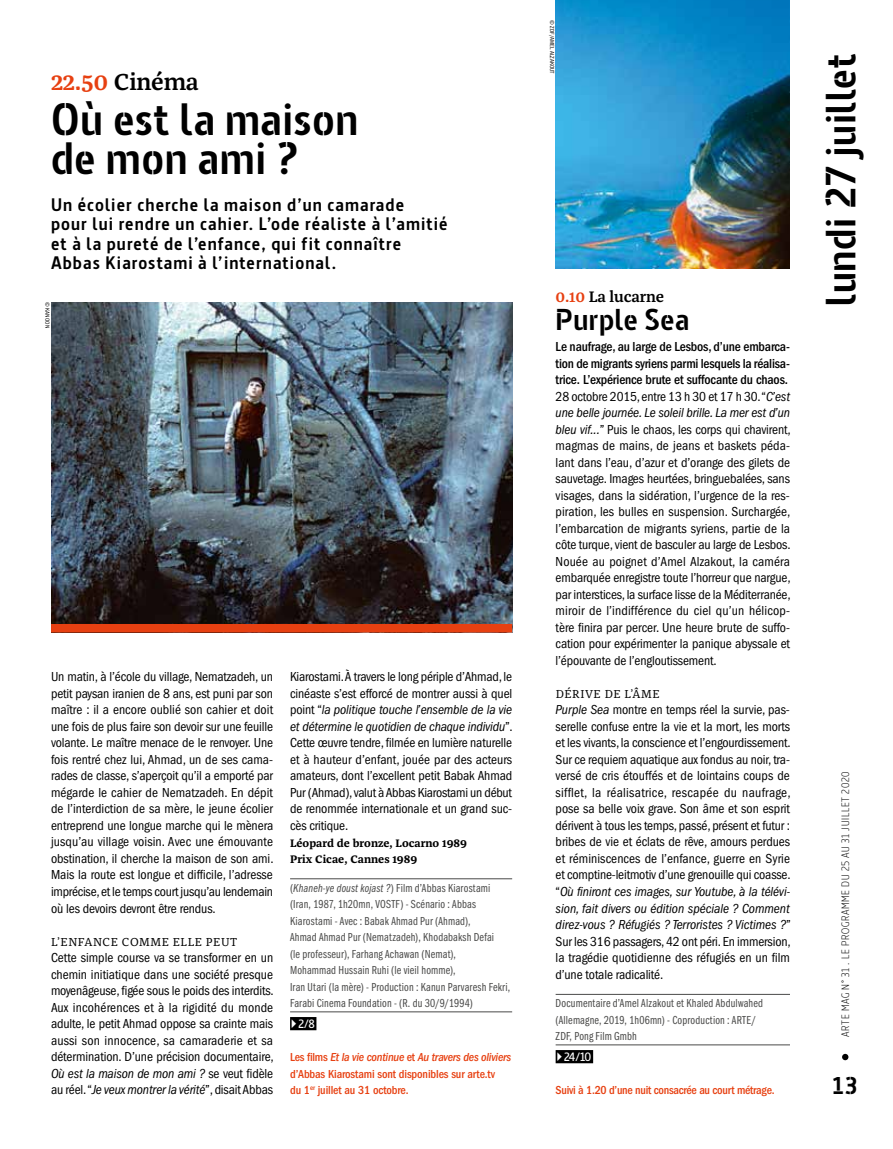
<style>
.page{position:relative;width:893px;height:1149px;background:#fff}
.page>*{position:absolute;margin:0;border:0;box-sizing:border-box;transform-origin:0 0}
.t1{font:700 45px/39px "Barna Stencil";letter-spacing:.015em;color:#000}
.t2{font:700 42px "Barna Stencil";letter-spacing:.015em;color:#000}
.t3{font:700 30px "Barna Stencil";letter-spacing:.02em;color:#000}
.t4{font:700 24.15px "Barna Stencil";color:#000}
.t5{font:600 24px "Franziska OT";letter-spacing:-.01em;color:#000}
.t6{font:700 18px/19.5px "Barna";letter-spacing:.06em;color:#000}
.t7{font:600 15.75px "Franziska OT";letter-spacing:-.01em;color:#000}
.t8{font:condensed 13.5px/16.5px "ITC Franklin Gothic Std";letter-spacing:-.01em;color:#000;text-align:justify}
.t9{font:12px/16.5px "ITC Franklin Gothic Std Bk Cp";letter-spacing:.015em;color:#4a4a49}
.t10{font:500 condensed 12px/16.5px "ITC Franklin Gothic Std";letter-spacing:-.01em;color:#e74011}
.t11{font:12px "Franziska OT";letter-spacing:.045em;color:#000}
.t12{font:600 12px "Barna";color:#fff}
.t13{font:700 11.25px/16.5px "Franziska OT";color:#000}
.t14{font:300 10.5px "Barna";letter-spacing:.065em;color:#000}
.t15{font:condensed 6px "ITC Franklin Gothic Std";color:#000}
.s1{color:#e74011}
.s2{font-style:italic}
.s3{font-family:"ITC Franklin Gothic Std Bk Cp It"}
.s4{font-weight:500}
</style>
<div class="page">
<svg style="left:842px;top:1053px;width:6px;height:6px"></svg>
<hr style="left:290px;top:878px;width:222px;height:1px;background:#4a4a49">
<hr style="left:290px;top:1011px;width:222px;height:1px;background:#4a4a49">
<div style="left:290px;top:1016px;width:26px;height:13px;background:#000"></div>
<hr style="left:556px;top:993px;width:234px;height:1px;background:#4a4a49">
<hr style="left:556px;top:1044px;width:234px;height:1px;background:#4a4a49">
<div style="left:556px;top:1049px;width:37px;height:13px;background:#000"></div>
<img style="left:556px;top:0;width:234px;height:268px">
<img style="left:51px;top:302px;width:461px;height:321px">
<div style="left:51px;top:623px;width:461px;height:9px;background:#e74011"></div>
<h3 class="t5" style="left:51px;top:68px;width:149px"><span class="s1">22.50</span> Cinéma</h3>
<h1 class="t1" style="left:51px;top:100px;width:309px">Où est la maison de mon ami ?</h1>
<h3 class="t6" style="left:51px;top:195px;width:398px">Un écolier cherche la maison d’un camarade<br>pour lui rendre un cahier. L’ode réaliste à l’amitié et à la pureté de l’enfance, qui fit connaître Abbas Kiarostami à l’international.</h3>
<p class="t15" style="left:51px;top:302px;width:27px;rotate:90deg">© Kanoon</p>
<p class="t8" style="left:51px;top:668px;width:224px">Un matin, à l’école du village, Nematzadeh, un petit paysan iranien de 8 ans, est puni par son maître : il a encore oublié son cahier et doit une fois de plus faire son devoir sur une feuille volante. Le maître menace de le renvoyer. Une fois rentré chez lui, Ahmad, un de ses cama&shy;rades de classe, s’aperçoit qu’il a emporté par mégarde le cahier de Nematzadeh. En dépit de l’interdiction de sa mère, le jeune écolier entreprend une longue marche qui le mènera jusqu’au village voisin. Avec une émouvante obstination, il cherche la maison de son ami.<br>Mais la route est longue et difficile, l’adresse imprécise, et le temps court jusqu’au lendemain où les devoirs devront être rendus.</p>
<p class="t11" style="left:51px;top:934px;width:188px">L’ENFANCE COMME ELLE PEUT</p>
<p class="t8" style="left:51px;top:949px;width:224px">Cette simple course va se transformer en un chemin initiatique dans une société presque moyenâgeuse, figée sous le poids des interdits.<br>Aux incohérences et à la rigidité du monde adulte, le petit Ahmad oppose sa crainte mais aussi son innocence, sa camaraderie et sa détermination. D’une précision documentaire, <span class="s2">Où est la maison de mon ami ?</span> se veut fidèle au réel. “<span class="s2">Je veux montrer la vérité</span>”, disait Abbas</p>
<p class="t8" style="left:290px;top:668px;width:224px">Kiarostami. À travers le long périple d’Ahmad, le cinéaste s’est efforcé de montrer aussi à quel point “<span class="s2">la politique touche l’ensemble de la vie et détermine le quotidien de chaque individu</span>”.<br>Cette œuvre tendre, filmée en lumière naturelle et à hauteur d’enfant, jouée par des acteurs amateurs, dont l’excellent petit Babak Ahmad Pur (Ahmad), valut à Abbas Kiarostami un début de renommée internationale et un grand suc&shy;cès critique.</p>
<p class="t13" style="left:290px;top:834px;width:178px">Léopard de bronze, Locarno 1989<br>Prix Cicae, Cannes 1989</p>
<p class="t9" style="left:290px;top:879px;width:222px">(<span class="s3">Khaneh-ye doust kojast ?</span>) Film d’Abbas Kiarostami (Iran, 1987, 1h20mn, VOSTF) - Scénario : Abbas Kiarostami - Avec : Babak Ahmad Pur (Ahmad),<br>Ahmad Ahmad Pur (Nematzadeh), Khodabaksh Defai<br>(le professeur), Farhang Achawan (Nemat),<br>Mohammad Hussain Ruhi (le vieil homme),<br>Iran Utari (la mère) - Production : Kanun Parvaresh Fekri, Farabi Cinema Foundation - (R. du 30/9/1994)</p>
<p class="t12" style="left:298px;top:1016px;width:18px">2/8</p>
<p class="t10" style="left:290px;top:1048px;width:223px">Les films <span class="s2">Et la vie continue</span> et <span class="s2">Au travers des oliviers </span>d’Abbas Kiarostami sont disponibles sur arte.tv<br>du 1<sup>er</sup> juillet au 31 octobre.</p>
<p class="t15" style="left:555px;top:20px;width:54px;rotate:90deg">© ZDF/Amel Alzakout</p>
<p class="t7" style="left:556px;top:287px;width:110px"><span class="s1">0.10</span> La lucarne</p>
<h3 class="t3" style="left:556px;top:301px;width:135px">Purple Sea</h3>
<p class="t8" style="left:556px;top:338px;width:237px;text-align:left"><span class="s4">Le naufrage, au large de Lesbos, d’une embarca&shy;tion de migrants syriens parmi lesquels la réalisa&shy;trice. L’expérience brute et suffocante du chaos.<br></span>28 octobre 2015, entre 13 h 30 et 17 h 30. “<span class="s2">C’est une belle journée. Le soleil brille. La mer est d’un bleu vif...</span>” Puis le chaos, les corps qui chavirent, magmas de mains, de jeans et baskets péda&shy;lant dans l’eau, d’azur et d’orange des gilets de sauvetage. Images heurtées, bringuebalées, sans visages, dans la sidération, l’urgence de la res&shy;piration, les bulles en suspension. Surchargée, l’embarcation de migrants syriens, partie de la côte turque, vient de basculer au large de Lesbos.<br>Nouée au poignet d’Amel Alzakout, la caméra embarquée enregistre toute l’horreur que nargue, par interstices, la surface lisse de la Méditerranée, miroir de l’indifférence du ciel qu’un hélicop&shy;tère finira par percer. Une heure brute de suffo&shy;cation pour expérimenter la panique abyssale et l’épouvante de l’engloutissement.</p>
<p class="t11" style="left:556px;top:686px;width:106px">DÉRIVE DE L’ÂME</p>
<p class="t8" style="left:556px;top:701px;width:237px"><span class="s2">Purple Sea</span> montre en temps réel la survie, pas&shy;serelle confuse entre la vie et la mort, les morts et les vivants, la conscience et l’engourdissement.<br>Sur ce requiem aquatique aux fondus au noir, tra&shy;versé de cris étouffés et de lointains coups de sifflet, la réalisatrice, rescapée du naufrage, pose sa belle voix grave. Son âme et son esprit dérivent à tous les temps, passé, présent et futur : bribes de vie et éclats de rêve, amours perdues et réminiscences de l’enfance, guerre en Syrie et comptine-leitmotiv d’une grenouille qui coasse. “<span class="s2">Où finiront ces images, sur Youtube, à la télévi&shy;sion, fait divers ou édition spéciale ? Comment direz-vous ? Réfugiés ? Terroristes ? Victimes ?</span>” Sur les 316 passagers, 42 ont péri. En immersion, la tragédie quotidienne des réfugiés en un film d’une totale radicalité.</p>
<p class="t9" style="left:556px;top:994px;width:209px">Documentaire d’Amel Alzakout et Khaled Abdulwahed (Allemagne, 2019, 1h06mn) - Coproduction : ARTE/<br>ZDF, Pong Film Gmbh</p>
<p class="t12" style="left:564px;top:1049px;width:29px">24/10</p>
<p class="t10" style="left:556px;top:1081px;width:220px">Suivi à 1.20 d’une nuit consacrée au court métrage.</p>
<h2 class="t2" style="left:815px;top:306px;width:253px;rotate:-90deg">lundi 27 juillet</h2>
<p class="t14" style="left:839px;top:1036px;width:267px;rotate:-90deg">ARTE MAG N° 31 . LE PROGRAMME DU 25 AU 31 JUILLET 2020</p>
<h3 class="t4" style="left:832px;top:1070px;width:26px">13</h3>
</div>
